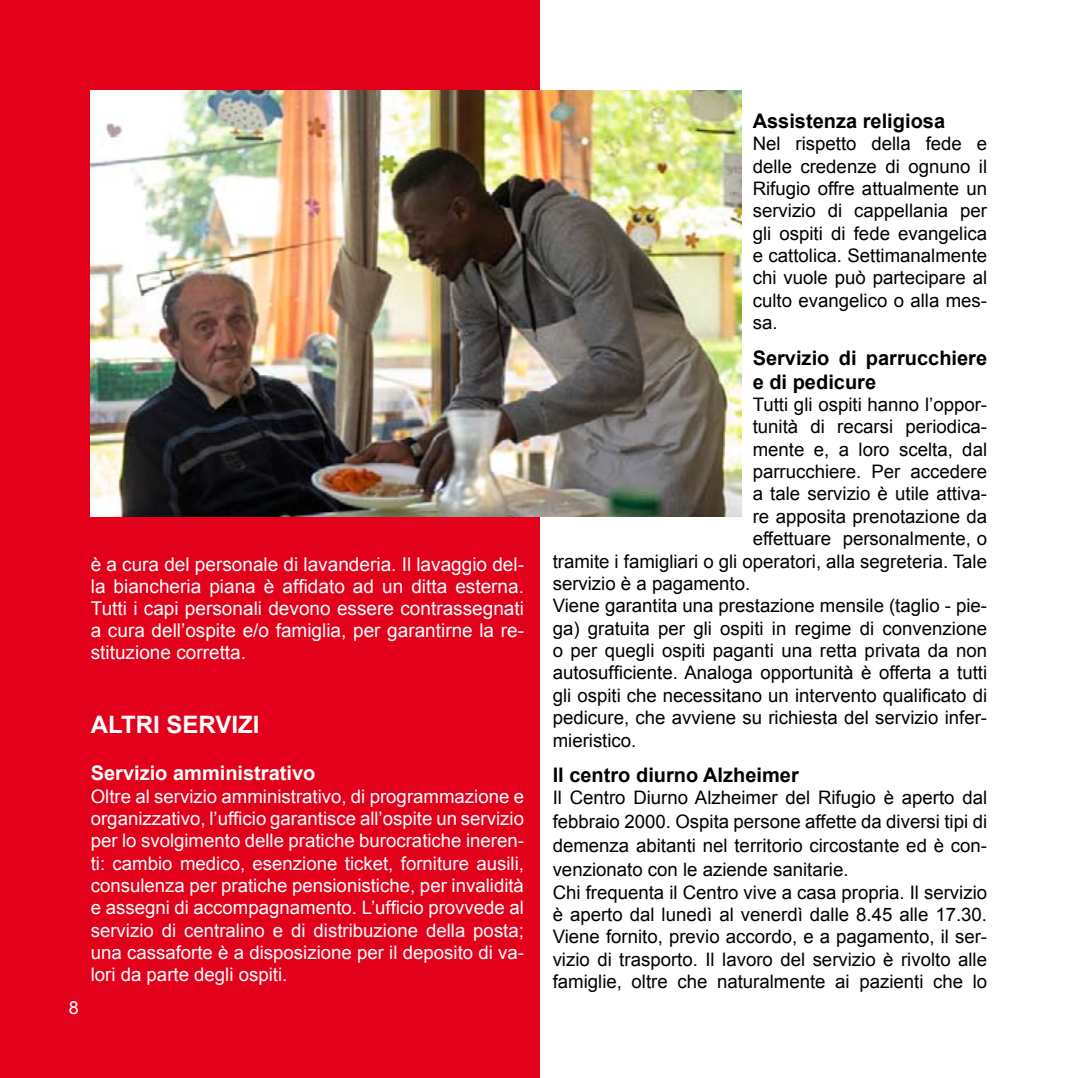
<style>
.page{position:relative;width:1078px;height:1078px;background:#fff}
.page>*{position:absolute;margin:0;border:0;box-sizing:border-box;transform-origin:0 0}
.t1{font:700 24px "Arial";color:#fff}
.t2{font:700 20px/24px "Arial";color:#000}
.t3{font:700 20px "Arial";color:#fff}
.t4{font:19px/22px "Arial";color:#fff;text-align:justify}
.t5{font:18.6px/22.4px "Arial";color:#000;text-align:justify}
.t6{font:18.6px/22.4px "Arial";color:#fff;text-align:justify}
.t7{font:18px "Arial";color:#fff}
</style>
<div class="page">
<div style="left:0;top:0;width:540px;height:1077px;background:#e2001a"></div>
<img style="left:91px;top:91px;width:650px;height:425px">
<p class="t4" style="left:91px;top:553px;width:434px">è a cura del personale di lavanderia. Il lavaggio del&shy;la biancheria piana è affidato ad un ditta esterna.<br>Tutti i capi personali devono essere contrassegnati a cura dell’ospite e/o famiglia, per garantirne la re&shy;stituzione corretta.</p>
<p class="t7" style="left:69px;top:995px;width:12px">8</p>
<p class="t1" style="left:91px;top:709px;width:170px">ALTRI SERVIZI</p>
<p class="t3" style="left:91px;top:759px;width:226px">Servizio amministrativo</p>
<p class="t6" style="left:91px;top:784px;width:434px">Oltre al servizio amministrativo, di programmazione e organizzativo, l’ufficio garantisce all’ospite un servizio per lo svolgimento delle pratiche burocratiche ineren&shy;ti: cambio medico, esenzione ticket, forniture ausili, consulenza per pratiche pensionistiche, per invalidità e assegni di accompagnamento. L’ufficio provvede al servizio di centralino e di distribuzione della posta; una cassaforte è a disposizione per il deposito di va&shy;lori da parte degli ospiti.</p>
<p class="t2" style="left:752px;top:109px;width:194px">Assistenza religiosa</p>
<p class="t5" style="left:752px;top:133px;width:236px">Nel rispetto della fede e delle credenze di ognuno il Rifugio offre attualmente un servizio di cappellania per gli ospiti di fede evangelica e cattolica. Settimanalmente chi vuole può partecipare al culto evangelico o alla mes&shy;sa.</p>
<p class="t2" style="left:752px;top:346px;width:236px">Servizio di parrucchiere e di pedicure</p>
<p class="t5" style="left:752px;top:393px;width:236px">Tutti gli ospiti hanno l’oppor-</p>
<p class="t5" style="left:752px;top:416px;width:236px">tunità di recarsi periodica-</p>
<p class="t5" style="left:752px;top:438px;width:236px">mente e, a loro scelta, dal</p>
<p class="t5" style="left:752px;top:460px;width:236px">parrucchiere. Per accedere</p>
<p class="t5" style="left:752px;top:483px;width:236px">a tale servizio è utile attiva-</p>
<p class="t5" style="left:752px;top:505px;width:236px">re apposita prenotazione da</p>
<p class="t5" style="left:752px;top:527px;width:236px">effettuare personalmente, o</p>
<p class="t5" style="left:552px;top:550px;width:436px">tramite i famigliari o gli operatori, alla segreteria. Tale</p>
<p class="t5" style="left:552px;top:572px;width:199px">servizio è a pagamento.</p>
<p class="t5" style="left:552px;top:594px;width:436px">Viene garantita una prestazione mensile (taglio - pie-</p>
<p class="t5" style="left:552px;top:616px;width:436px">ga) gratuita per gli ospiti in regime di convenzione</p>
<p class="t5" style="left:552px;top:639px;width:436px">o per quegli ospiti paganti una retta privata da non</p>
<p class="t5" style="left:552px;top:661px;width:436px">autosufficiente. Analoga opportunità è offerta a tutti</p>
<p class="t5" style="left:552px;top:683px;width:436px">gli ospiti che necessitano un intervento qualificato di</p>
<p class="t5" style="left:552px;top:706px;width:436px">pedicure, che avviene su richiesta del servizio infer-</p>
<p class="t5" style="left:552px;top:729px;width:85px">mieristico.</p>
<p class="t2" style="left:552px;top:763px;width:247px">Il centro diurno Alzheimer</p>
<p class="t5" style="left:552px;top:786px;width:436px;line-height:23px;text-align:left">Il Centro Diurno Alzheimer del Rifugio è aperto dal febbraio 2000. Ospita persone affette da diversi tipi di demenza abitanti nel territorio circostante ed è con&shy;venzionato con le aziende sanitarie.<br>Chi frequenta il Centro vive a casa propria. Il servizio è aperto dal lunedì al venerdì dalle 8.45 alle 17.30.<br>Viene fornito, previo accordo, e a pagamento, il ser&shy;vizio di trasporto. Il lavoro del servizio è rivolto alle famiglie, oltre che naturalmente ai pazienti che lo</p>
</div>
